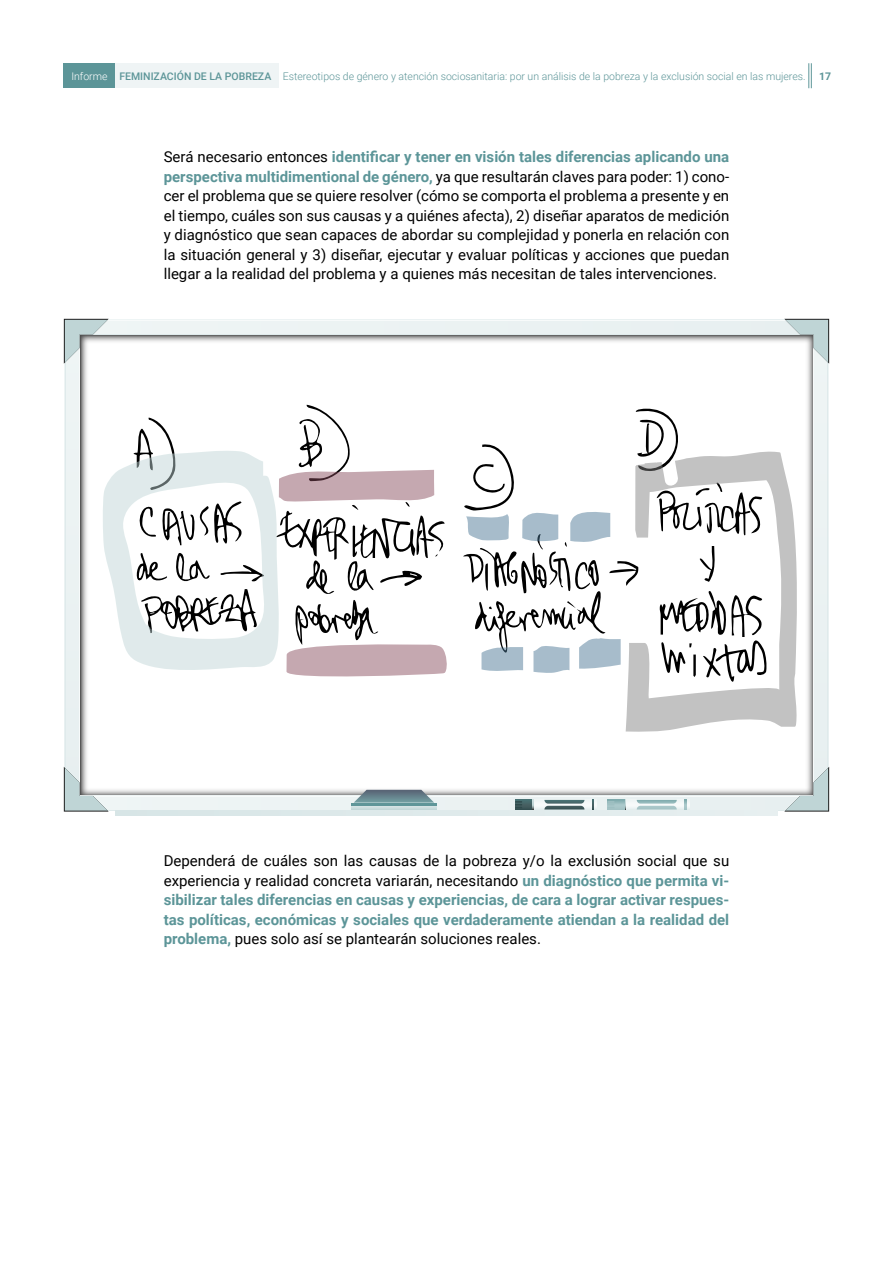
<style>
.page{position:relative;width:893px;height:1263px;background:#fff}
.page>*{position:absolute;margin:0;border:0;box-sizing:border-box;transform-origin:0 0}
.t1{font:15px/19.5px "Roboto";color:#000;text-align:justify}
.t2{font:700 15px/19.5px "Roboto";color:#5c9598;text-align:justify}
.t3{font:300 10.5px "Roboto";color:#5c9598}
.t4{font:700 10.5px "Roboto";color:#5c9598}
.s1{color:#fff}
.s2{font-weight:500}
.s3{font-weight:700;color:#5c9598}
.s4{font-weight:400;color:#000}
</style>
<div class="page">
<div style="left:64px;top:63px;width:51px;height:25px;background:#5c9598"></div>
<div style="left:115px;top:63px;width:164px;height:25px;background:#eff4f5"></div>
<svg style="left:808px;top:63px;width:4px;height:25px"></svg>
<svg style="left:80px;top:364px;width:7px;height:403px;background:#afafaf"></svg>
<svg style="left:807px;top:364px;width:6px;height:403px"></svg>
<svg style="left:109px;top:335px;width:675px;height:7px;background:#b7b7b7"></svg>
<svg style="left:109px;top:789px;width:675px;height:7px"></svg>
<div style="left:813px;top:334px;width:15px;height:462px;background:#ebf2f2"></div>
<hr style="left:827px;top:334px;width:1px;height:462px;background:#dfeaeb">
<hr style="left:813px;top:334px;width:1px;height:462px;background:#f7fafa">
<div style="left:65px;top:334px;width:15px;height:462px;background:#ebf2f2"></div>
<hr style="left:65px;top:334px;width:1px;height:462px;background:#dfeaeb">
<hr style="left:79px;top:334px;width:1px;height:462px;background:#f7fafa">
<div style="left:80px;top:796px;width:733px;height:15px;background:#ecf3f3"></div>
<hr style="left:80px;top:810px;width:733px;height:1px;background:#dfeaeb">
<hr style="left:80px;top:796px;width:733px;height:1px;background:#f7fafa">
<div style="left:80px;top:320px;width:733px;height:14px;background:#ebf2f2"></div>
<hr style="left:80px;top:334px;width:733px;height:1px;background:#dfeaeb">
<hr style="left:80px;top:320px;width:733px;height:1px;background:#f7fafa">
<svg style="left:784px;top:767px;width:45px;height:45px"></svg>
<svg style="left:784px;top:319px;width:45px;height:45px"></svg>
<svg style="left:64px;top:767px;width:45px;height:45px"></svg>
<svg style="left:64px;top:319px;width:45px;height:45px"></svg>
<div style="left:626px;top:800px;width:63px;height:9px;background:#f4f8f8"></div>
<svg style="left:624px;top:799px;width:2px;height:11px"></svg>
<svg style="left:607px;top:800px;width:17px;height:9px"></svg>
<svg style="left:684px;top:800px;width:2px;height:9px"></svg>
<svg style="left:607px;top:801px;width:7px;height:7px"></svg>
<svg style="left:637px;top:800px;width:40px;height:9px"></svg>
<div style="left:533px;top:800px;width:64px;height:9px;background:#f4f8f8"></div>
<div style="left:515px;top:800px;width:17px;height:9px;background:#476163"></div>
<svg style="left:592px;top:800px;width:2px;height:9px"></svg>
<svg style="left:515px;top:801px;width:7px;height:7px"></svg>
<svg style="left:544px;top:800px;width:40px;height:9px"></svg>
<hr style="left:116px;top:811px;width:661px;height:4px;background:#dfeaeb">
<div style="left:351px;top:805px;width:86px;height:5px;background:#cedfe0"></div>
<hr style="left:351px;top:803px;width:86px;height:2px;background:#5f9699">
<svg style="left:354px;top:790px;width:80px;height:13px"></svg>
<svg style="left:626px;top:452px;width:171px;height:280px;fill:#c2c2c2"></svg>
<svg style="left:103px;top:405px;width:344px;height:271px"></svg>
<svg style="left:463px;top:408px;width:304px;height:278px"></svg>
<p class="t3" style="left:71px;top:69px;width:736px"><span class="s1">Informe</span> <span class="s2">FEMINIZACIÓN DE LA POBREZA</span> Estereotipos de género y atención sociosanitaria: por un análisis de la pobreza y la exclusión social en las mujeres.</p>
<p class="t4" style="left:819px;top:69px;width:14px">17</p>
<p class="t1" style="left:164px;top:147px;width:567px">Será necesario entonces <span class="s3">identificar y tener en visión tales diferencias aplicando una perspectiva multidimentional de género,</span> ya que resultarán claves para poder: 1) cono&shy;cer el problema que se quiere resolver (cómo se comporta el problema a presente y en el tiempo, cuáles son sus causas y a quiénes afecta), 2) diseñar aparatos de medición y diagnóstico que sean capaces de abordar su complejidad y ponerla en relación con la situación general y 3) diseñar, ejecutar y evaluar políticas y acciones que puedan llegar a la realidad del problema y a quienes más necesitan de tales intervenciones.</p>
<p class="t2" style="left:164px;top:851px;width:567px"><span class="s4">Dependerá de cuáles son las causas de la pobreza y/o la exclusión social que su experiencia y realidad concreta variarán, necesitando</span> un diagnóstico que permita vi&shy;sibilizar tales diferencias en causas y experiencias, de cara a lograr activar respues&shy;tas políticas, económicas y sociales que verdaderamente atiendan a la realidad del problema, <span class="s4">pues solo así se plantearán soluciones reales.</span></p>
</div>
